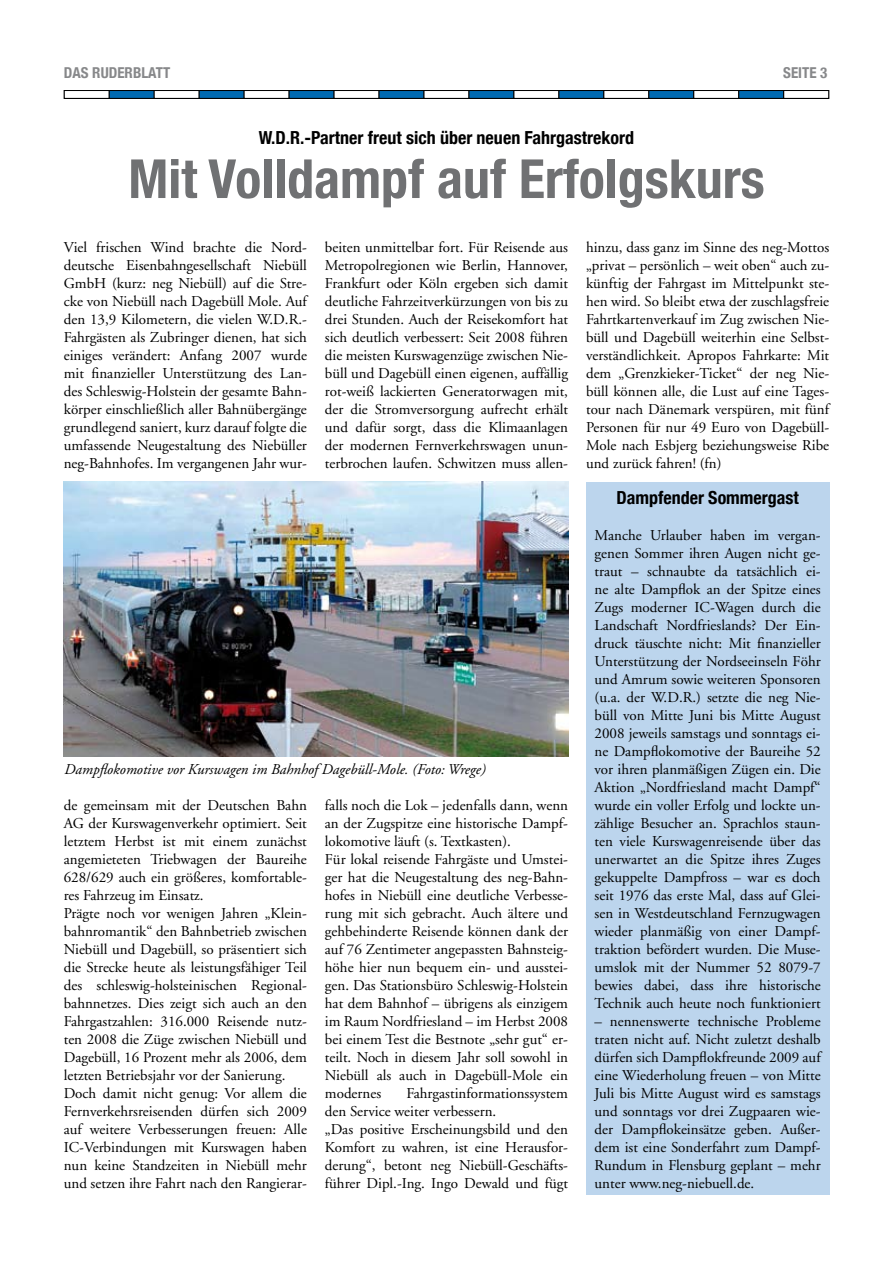
<style>
.page{position:relative;width:893px;height:1263px;background:#fff}
.page>*{position:absolute;margin:0;border:0;box-sizing:border-box;transform-origin:0 0}
.t1{font:700 condensed 54px "Helvetica Neue";color:#707173}
.t2{font:700 condensed 18px "Helvetica Neue";color:#000}
.t3{font:15px/18px "Adobe Garamond";color:#000;text-align:justify}
.t4{font:italic 15px "Adobe Garamond";color:#000}
.t5{font:700 condensed 15px "Helvetica Neue";color:#87888a}
</style>
<div class="page">
<div style="left:64px;top:90px;width:46px;height:9px;border:1px solid #000"></div>
<div style="left:109px;top:91px;width:45px;height:7px;background:#006ab2"></div>
<div style="left:109px;top:90px;width:46px;height:9px;border:1px solid #000"></div>
<div style="left:154px;top:90px;width:46px;height:9px;border:1px solid #000"></div>
<div style="left:199px;top:91px;width:45px;height:7px;background:#006ab2"></div>
<div style="left:199px;top:90px;width:46px;height:9px;border:1px solid #000"></div>
<div style="left:244px;top:90px;width:46px;height:9px;border:1px solid #000"></div>
<div style="left:289px;top:91px;width:45px;height:7px;background:#006ab2"></div>
<div style="left:289px;top:90px;width:46px;height:9px;border:1px solid #000"></div>
<div style="left:334px;top:90px;width:46px;height:9px;border:1px solid #000"></div>
<div style="left:379px;top:91px;width:45px;height:7px;background:#006ab2"></div>
<div style="left:379px;top:90px;width:45px;height:9px;border:1px solid #000"></div>
<div style="left:423px;top:90px;width:46px;height:9px;border:1px solid #000"></div>
<div style="left:469px;top:91px;width:45px;height:7px;background:#006ab2"></div>
<div style="left:468px;top:90px;width:46px;height:9px;border:1px solid #000"></div>
<div style="left:513px;top:90px;width:46px;height:9px;border:1px solid #000"></div>
<div style="left:559px;top:91px;width:45px;height:7px;background:#006ab2"></div>
<div style="left:558px;top:90px;width:46px;height:9px;border:1px solid #000"></div>
<div style="left:603px;top:90px;width:46px;height:9px;border:1px solid #000"></div>
<div style="left:649px;top:91px;width:45px;height:7px;background:#006ab2"></div>
<div style="left:648px;top:90px;width:46px;height:9px;border:1px solid #000"></div>
<div style="left:693px;top:90px;width:46px;height:9px;border:1px solid #000"></div>
<div style="left:739px;top:91px;width:45px;height:7px;background:#006ab2"></div>
<div style="left:738px;top:90px;width:46px;height:9px;border:1px solid #000"></div>
<div style="left:783px;top:90px;width:46px;height:9px;border:1px solid #000"></div>
<div style="left:586px;top:482px;width:243px;height:713px;background:#bcd5ed"></div>
<img style="left:64px;top:481px;width:504px;height:275px">
<p class="t5" style="left:64px;top:64px;width:108px">Das Ruderblatt</p>
<p class="t5" style="left:783px;top:64px;width:46px">seite 3</p>
<p class="t2" style="left:259px;top:127px;width:377px">W.D.R.-Partner freut sich über neuen Fahrgastrekord</p>
<h1 class="t1" style="left:128px;top:146px;width:638px">Mit Volldampf auf Erfolgskurs</h1>
<p class="t3" style="left:325px;top:239px;width:245px">beiten unmittelbar fort. Für Reisende aus Metropolregionen wie Berlin, Hannover, Frankfurt oder Köln ergeben sich damit deutliche Fahrzeitverkürzungen von bis zu drei Stunden. Auch der Reisekomfort hat sich deutlich verbessert: Seit 2008 führen die meisten Kurswagenzüge zwischen Nie&shy;büll und Dagebüll einen eigenen, auffällig rot-weiß lackierten Generatorwagen mit, der die Stromversorgung aufrecht erhält und dafür sorgt, dass die Klimaanlagen der modernen Fernverkehrswagen unun&shy;terbrochen laufen. Schwitzen muss allen-</p>
<p class="t3" style="left:64px;top:239px;width:245px">Viel frischen Wind brachte die Nord&shy;deutsche Eisenbahngesellschaft Niebüll GmbH (kurz: neg Niebüll) auf die Stre&shy;cke von Niebüll nach Dagebüll Mole. Auf den 13,9 Kilometern, die vielen W.D.R.- Fahrgästen als Zubringer dienen, hat sich einiges verändert: Anfang 2007 wurde mit finanzieller Unterstützung des Lan&shy;des Schleswig-Holstein der gesamte Bahn&shy;körper einschließlich aller Bahnübergänge grundlegend saniert, kurz darauf folgte die umfassende Neugestaltung des Niebüller neg-Bahnhofes. Im vergangenen Jahr wur-</p>
<p class="t3" style="left:586px;top:239px;width:245px">hinzu, dass ganz im Sinne des neg-Mottos „privat – persönlich – weit oben“ auch zu&shy;künftig der Fahrgast im Mittelpunkt ste&shy;hen wird. So bleibt etwa der zuschlagsfreie Fahrtkartenverkauf im Zug zwischen Nie&shy;büll und Dagebüll weiterhin eine Selbst&shy;verständlichkeit. Apropos Fahrkarte: Mit dem „Grenzkieker-Ticket“ der neg Nie&shy;büll können alle, die Lust auf eine Tages&shy;tour nach Dänemark verspüren, mit fünf Personen für nur 49 Euro von Dagebüll-Mole nach Esbjerg beziehungsweise Ribe und zurück fahren! (fn)</p>
<p class="t4" style="left:64px;top:761px;width:423px">Dampflokomotive vor Kurswagen im Bahnhof Dagebüll-Mole. (Foto: Wrege)</p>
<p class="t3" style="left:64px;top:797px;width:245px;text-align:left">de gemeinsam mit der Deutschen Bahn AG der Kurswagenverkehr optimiert. Seit letztem Herbst ist mit einem zunächst angemieteten Triebwagen der Baureihe 628/629 auch ein größeres, komfortable&shy;res Fahrzeug im Einsatz.<br>Prägte noch vor wenigen Jahren „Klein&shy;bahnromantik“ den Bahnbetrieb zwischen Niebüll und Dagebüll, so präsentiert sich die Strecke heute als leistungsfähiger Teil des schleswig-holsteinischen Regional&shy;bahnnetzes. Dies zeigt sich auch an den Fahrgastzahlen: 316.000 Reisende nutz&shy;ten 2008 die Züge zwischen Niebüll und Dagebüll, 16 Prozent mehr als 2006, dem letzten Betriebsjahr vor der Sanierung.<br>Doch damit nicht genug: Vor allem die Fernverkehrsreisenden dürfen sich 2009 auf weitere Verbesserungen freuen: Alle IC-Verbindungen mit Kurswagen haben nun keine Standzeiten in Niebüll mehr und setzen ihre Fahrt nach den Rangierar-</p>
<p class="t3" style="left:325px;top:797px;width:245px;text-align:left">falls noch die Lok – jedenfalls dann, wenn an der Zugspitze eine historische Dampf&shy;lokomotive läuft (s. Textkasten).<br>Für lokal reisende Fahrgäste und Umstei&shy;ger hat die Neugestaltung des neg-Bahn&shy;hofes in Niebüll eine deutliche Verbesse&shy;rung mit sich gebracht. Auch ältere und gehbehinderte Reisende können dank der auf 76 Zentimeter angepassten Bahnsteig&shy;höhe hier nun bequem ein- und ausstei&shy;gen. Das Stationsbüro Schleswig-Holstein hat dem Bahnhof – übrigens als einzigem im Raum Nordfriesland – im Herbst 2008 bei einem Test die Bestnote „sehr gut“ er&shy;teilt. Noch in diesem Jahr soll sowohl in Niebüll als auch in Dagebüll-Mole ein modernes</p>
<p class="t3" style="left:325px;top:1085px;width:245px;text-align:left;text-indent:82px">Fahrgastinformationssystem den Service weiter verbessern.<br>„Das positive Erscheinungsbild und den Komfort zu wahren, ist eine Herausfor&shy;derung“, betont neg Niebüll-Geschäfts&shy;führer Dipl.-Ing. Ingo Dewald und fügt</p>
<p class="t2" style="left:616px;top:487px;width:184px">Dampfender Sommergast</p>
<p class="t3" style="left:595px;top:527px;width:228px">Manche Urlauber haben im vergan&shy;genen Sommer ihren Augen nicht ge&shy;traut – schnaubte da tatsächlich ei&shy;ne alte Dampflok an der Spitze eines Zugs moderner IC-Wagen durch die Landschaft Nordfrieslands? Der Ein&shy;druck täuschte nicht: Mit finanzieller Unterstützung der Nordseeinseln Föhr und Amrum sowie weiteren Sponsoren (u.a. der W.D.R.) setzte die neg Nie&shy;büll von Mitte Juni bis Mitte August 2008 jeweils samstags und sonntags ei&shy;ne Dampflokomotive der Baureihe 52 vor ihren planmäßigen Zügen ein. Die Aktion „Nordfriesland macht Dampf“ wurde ein voller Erfolg und lockte un&shy;zählige Besucher an. Sprachlos staun&shy;ten viele Kurswagenreisende über das unerwartet an die Spitze ihres Zuges gekuppelte Dampfross – war es doch seit 1976 das erste Mal, dass auf Glei&shy;sen in Westdeutschland Fernzugwagen wieder planmäßig von einer Dampf&shy;traktion befördert wurden. Die Muse&shy;umslok mit der Nummer 52 8079-7 bewies dabei, dass ihre historische Technik auch heute noch funktioniert</p>
<p class="t3" style="left:595px;top:1013px;width:228px">– nennenswerte technische Probleme traten nicht auf. Nicht zuletzt deshalb dürfen sich Dampflokfreunde 2009 auf eine Wiederholung freuen – von Mitte Juli bis Mitte August wird es samstags und sonntags vor drei Zugpaaren wie&shy;der Dampflokeinsätze geben. Außer&shy;dem ist eine Sonderfahrt zum Dampf-Rundum in Flensburg geplant – mehr unter www.neg-niebuell.de.</p>
</div>
